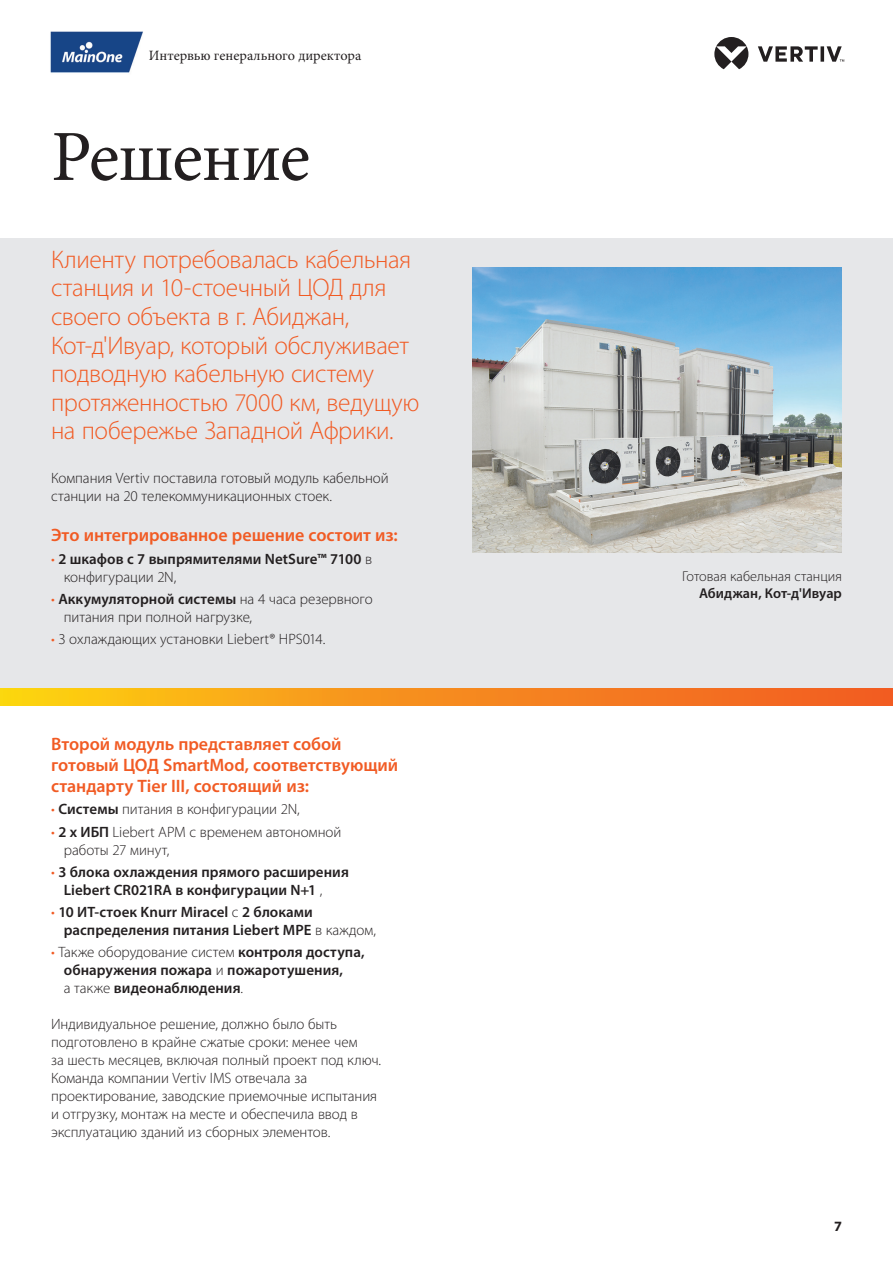
<style>
.page{position:relative;width:893px;height:1263px;background:#fff}
.page>*{position:absolute;margin:0;border:0;box-sizing:border-box;transform-origin:0 0}
.t1{font:72px "Minion Pro";letter-spacing:-.02em;color:#231f20}
.t2{font:300 25.5px/28.5px "Myriad Pro";letter-spacing:-.01em;color:#f15b24}
.t3{font:600 18px/21px "Myriad Pro";letter-spacing:-.005em;color:#f15b24}
.t4{font:300 15px/18px "Myriad Pro";letter-spacing:-.005em;color:#231f20}
.t5{font:600 15px/18px "Myriad Pro";letter-spacing:.005em;color:#231f20}
.t6{font:14.25px "Minion Pro";color:#231f20}
.t7{font:300 14.25px "Myriad Pro";color:#231f20}
.t8{font:600 14.25px "Myriad Pro";letter-spacing:.005em;color:#231f20}
.t9{font:700 14.25px "Myriad Pro";color:#231f20}
.s1{font-weight:300;color:#f15b24}
.s2{font-weight:300}
.s3{color:#f15b24}
.s4{font-weight:600}
</style>
<div class="page">
<div style="left:0;top:238px;width:893px;height:468px;background:#e6e7e9"></div>
<svg style="left:714px;top:37px;width:130px;height:32px"></svg>
<img style="left:50px;top:31px;width:93px;height:42px">
<div style="left:0;top:689px;width:893px;height:17px;background:linear-gradient(to right,#fdce13,#f15426)"></div>
<img style="left:472px;top:268px;width:370px;height:285px">
<p class="t6" style="left:149px;top:46px;width:214px">Интервью генерального директора</p>
<h1 class="t1" style="left:51px;top:109px;width:261px">Решение</h1>
<h2 class="t2" style="left:51px;top:246px;width:370px">Клиенту потребовалась кабельная станция и 10-стоечный ЦОД для своего объекта в г. Абиджан,<br>Кот-д'Ивуар, который обслуживает подводную кабельную систему протяженностью 7000 км, ведущую на побережье Западной Африки.</h2>
<p class="t4" style="left:51px;top:469px;width:339px">Компания Vertiv поставила готовый модуль кабельной станции на 20 телекоммуникационных стоек.</p>
<p class="t3" style="left:51px;top:524px;width:348px">Это интегрированное решение состоит из:</p>
<p class="t5" style="left:64px;top:549px;width:310px;text-indent:-13px"><span class="s1">•</span> 2 шкафов с 7 выпрямителями NetSure™ 7100 <span class="s2">в конфигурации 2N,</span></p>
<p class="t4" style="left:64px;top:590px;width:310px;text-indent:-13px"><span class="s3">•</span> <span class="s4">Аккумуляторной системы</span> на 4 часа резервного питания при полной нагрузке,</p>
<p class="t4" style="left:51px;top:630px;width:276px"><span class="s3">•</span> 3 охлаждающих установки Liebert® HPS014.</p>
<p class="t3" style="left:51px;top:733px;width:349px">Второй модуль представляет собой готовый ЦОД SmartMod, соответствующий стандарту Tier III, состоящий из:</p>
<p class="t4" style="left:51px;top:801px;width:250px"><span class="s3">•</span> <span class="s4">Системы</span> питания в конфигурации 2N,</p>
<p class="t4" style="left:64px;top:823px;width:279px;text-indent:-13px"><span class="s3">•</span> <span class="s4">2 x ИБП</span> Liebert APM с временем автономной работы 27 минут,</p>
<p class="t5" style="left:64px;top:862px;width:287px;text-indent:-13px"><span class="s1">•</span> 3 блока охлаждения прямого расширения<br>Liebert CR021RA в конфигурации N+1 <span class="s2">,</span></p>
<p class="t5" style="left:64px;top:903px;width:314px;text-indent:-13px"><span class="s1">•</span> 10 ИТ-стоек Knurr Miracel <span class="s2">с</span> 2 блоками распределения питания Liebert MPE <span class="s2">в каждом,</span></p>
<p class="t5" style="left:64px;top:943px;width:302px;text-indent:-13px"><span class="s1">•</span> <span class="s2">Также оборудование систем</span> контроля доступа, обнаружения пожара <span class="s2">и</span> пожаротушения,<br><span class="s2">а также</span> видеонаблюдения<span class="s2">.</span></p>
<p class="t4" style="left:51px;top:1016px;width:332px">Индивидуальное решение, должно было быть подготовлено в крайне сжатые сроки: менее чем<br>за шесть месяцев, включая полный проект под ключ.<br>Команда компании Vertiv IMS отвечала за проектирование, заводские приемочные испытания и отгрузку, монтаж на месте и обеспечила ввод в эксплуатацию зданий из сборных элементов.</p>
<p class="t7" style="left:682px;top:568px;width:161px">Готовая кабельная станция</p>
<p class="t8" style="left:699px;top:584px;width:144px">Абиджан, Кот-д'Ивуар</p>
<p class="t9" style="left:834px;top:1217px;width:9px">7</p>
</div>
